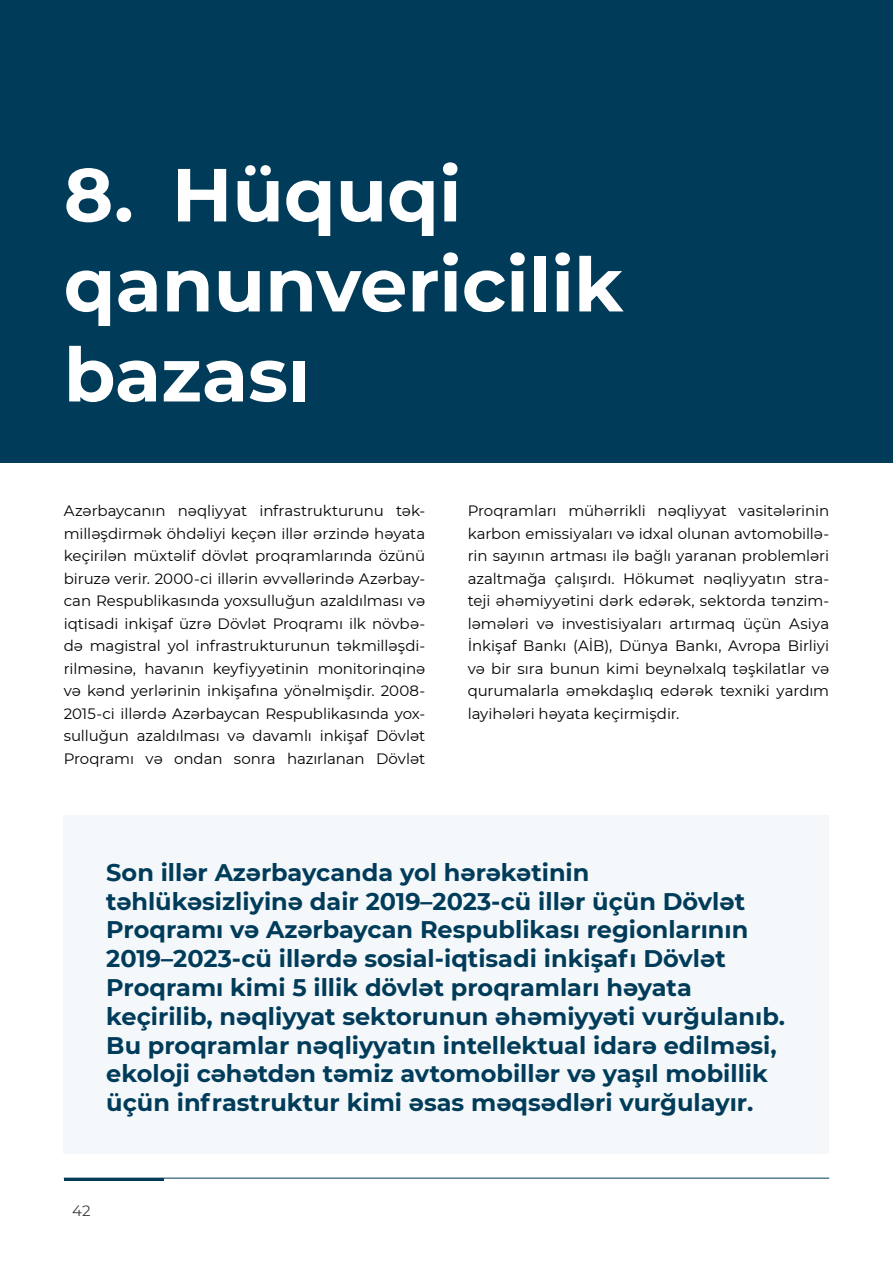
<style>
.page{position:relative;width:893px;height:1263px;background:#fff}
.page>*{position:absolute;margin:0;border:0;box-sizing:border-box;transform-origin:0 0}
.t1{font:700 75px/90px "Montserrat";color:#fff}
.t2{font:700 24px/28.8px "Montserrat";color:#003c5a}
.t3{font:15px/22.5px "Montserrat";letter-spacing:-.005em;color:#000;text-align:justify}
.t4{font:15px "Montserrat";color:#404042}
</style>
<div class="page">
<hr style="left:64px;top:1178px;width:765px;height:1px;background:#003c5a">
<hr style="left:64px;top:1178px;width:99px;height:2px;background:#003c5a">
<div style="left:64px;top:815px;width:765px;height:339px;background:#f5f8fa"></div>
<div style="left:0;top:0;width:893px;height:462px;background:#003c5a"></div>
<h1 class="t1" style="left:64px;top:146px;width:561px">8. Hüquqi qanunvericilik bazası</h1>
<p class="t3" style="left:64px;top:499px;width:363px">Azərbaycanın nəqliyyat infrastrukturunu tək&shy;milləşdirmək öhdəliyi keçən illər ərzində həyata keçirilən müxtəlif dövlət proqramlarında özünü biruzə verir. 2000-ci illərin əvvəllərində Azərbay&shy;can Respublikasında yoxsulluğun azaldılması və iqtisadi inkişaf üzrə Dövlət Proqramı ilk növbə&shy;də magistral yol infrastrukturunun təkmilləşdi&shy;rilməsinə, havanın keyfiyyətinin monitorinqinə və kənd yerlərinin inkişafına yönəlmişdir. 2008- 2015-ci illərdə Azərbaycan Respublikasında yox&shy;sulluğun azaldılması və davamlı inkişaf Dövlət Proqramı və ondan sonra hazırlanan Dövlət</p>
<p class="t3" style="left:468px;top:499px;width:363px">Proqramları mühərrikli nəqliyyat vasitələrinin karbon emissiyaları və idxal olunan avtomobillə&shy;rin sayının artması ilə bağlı yaranan problemləri azaltmağa çalışırdı. Hökumət nəqliyyatın stra&shy;teji əhəmiyyətini dərk edərək, sektorda tənzim&shy;ləmələri və investisiyaları artırmaq üçün Asiya İ nkişaf Bankı (Aİ B), Dünya Bankı, Avropa Birliyi və bir sıra bunun kimi beynəlxalq təşkilatlar və qurumalarla əməkdaşlıq edərək texniki yardım layihələri həyata keçirmişdir.</p>
<p class="t2" style="left:106px;top:857px;width:680px">Son illər Azərbaycanda yol hərəkətinin təhlükəsizliyinə dair 2019–2023-cü illər üçün Dövlət Proqramı və Azərbaycan Respublikası regionlarının 2019–2023-cü illərdə sosial-iqtisadi inkişafı Dövlət Proqramı kimi 5 illik dövlət proqramları həyata keçirilib, nəqliyyat sektorunun əhəmiyyəti vurğulanıb.<br>Bu proqramlar nəqliyyatın intellektual idarə edilməsi, ekoloji cəhətdən təmiz avtomobillər və yaşıl mobillik üçün infrastruktur kimi əsas məqsədləri vurğulayır.</p>
<p class="t4" style="left:72px;top:1200px;width:20px">42</p>
</div>
